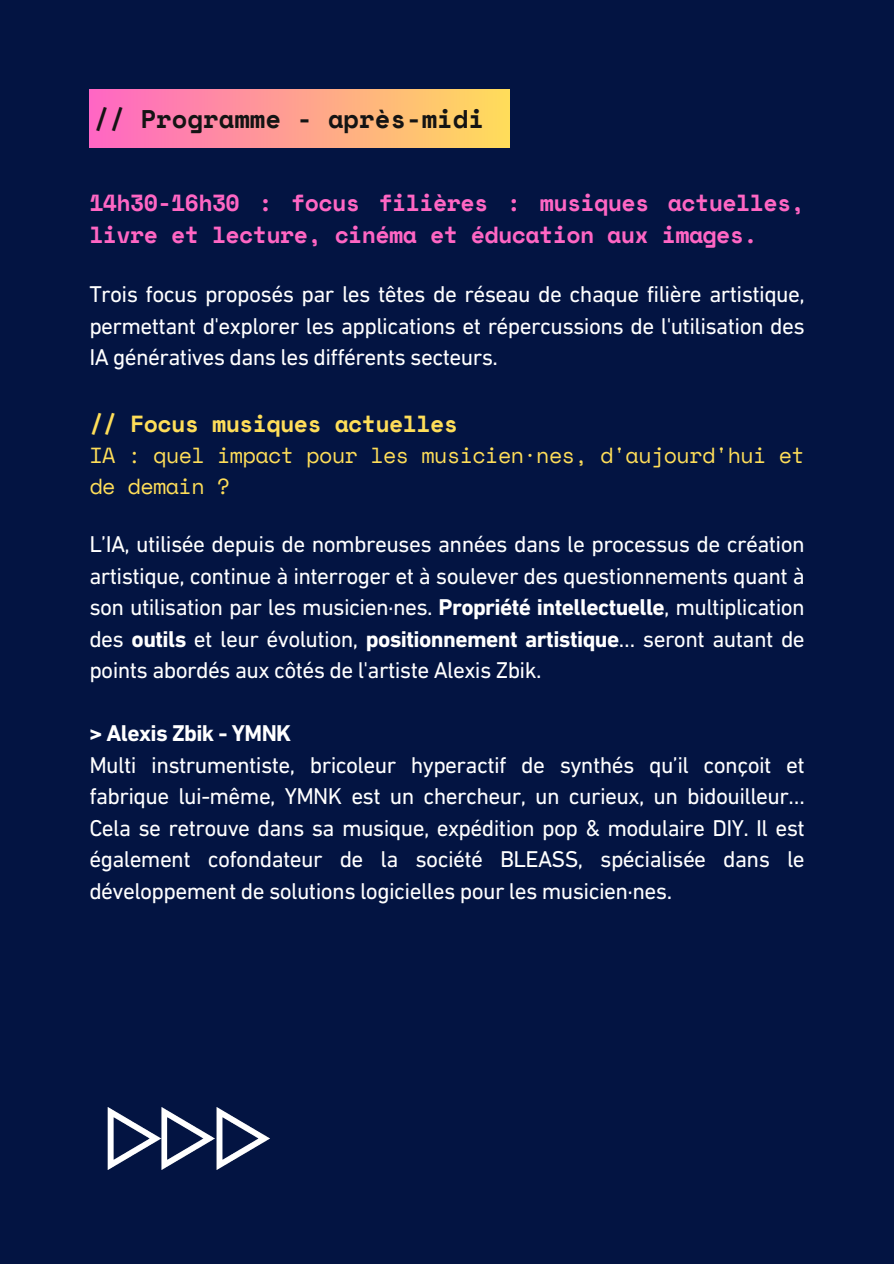
<style>
.page{position:relative;width:894px;height:1264px;background:#fff}
.page>*{position:absolute;margin:0;border:0;box-sizing:border-box;transform-origin:0 0}
.t1{font:700 25.5px "Space Mono";color:#141414}
.t2{font:23.25px/31.5px "DIN Next LT Pro";letter-spacing:-.025em;color:#fff;text-align:justify}
.t3{font:700 23.25px/31.5px "Space Mono";letter-spacing:-.025em;color:#ff66c4}
.t4{font:700 23.25px "Space Mono";letter-spacing:-.025em;color:#ffde59}
.t5{font:700 23.25px "DIN Next LT Pro";letter-spacing:-.025em;color:#fff}
.t6{font:21.75px/30.3px "Space Mono";letter-spacing:-.025em;color:#ffde59}
.s1{font-weight:700}
</style>
<div class="page">
<div style="left:0;top:0;width:893px;height:1263px;background:#031442"></div>
<div style="left:89px;top:89px;width:420px;height:59px;background:linear-gradient(to right,#ff66c4,#ffdd5a)"></div>
<img style="left:107px;top:1107px;width:163px;height:63px">
<p class="t1" style="left:94px;top:99px;width:391px">// Programme - après-midi</p>
<p class="t3" style="left:89px;top:186px;width:716px">14h30-16h30 : focus filières : musiques actuelles, livre et lecture, cinéma et éducation aux images.</p>
<p class="t2" style="left:89px;top:281px;width:716px">Trois focus proposés par les têtes de réseau de chaque filière artistique, permettant d'explorer les applications et répercussions de l'utilisation des IA génératives dans les différents secteurs.</p>
<p class="t4" style="left:89px;top:405px;width:370px">// Focus musiques actuelles</p>
<p class="t6" style="left:89px;top:440px;width:716px">IA : quel impact pour les musicien·nes, d'aujourd'hui et de demain ?</p>
<p class="t2" style="left:89px;top:530px;width:716px">L’IA, utilisée depuis de nombreuses années dans le processus de création artistique, continue à interroger et à soulever des questionnements quant à son utilisation par les musicien·nes. <span class="s1">Propriété intellectuelle</span>, multiplication des <span class="s1">outils</span> et leur évolution, <span class="s1">positionnement artistique</span>… seront autant de points abordés aux côtés de l'artiste Alexis Zbik.</p>
<p class="t5" style="left:89px;top:723px;width:203px">&gt; Alexis Zbik - YMNK</p>
<p class="t2" style="left:89px;top:751px;width:716px">Multi instrumentiste, bricoleur hyperactif de synthés qu’il conçoit et fabrique lui-même, YMNK est un chercheur, un curieux, un bidouilleur… Cela se retrouve dans sa musique, expédition pop &amp; modulaire DIY. Il est également cofondateur de la société BLEASS, spécialisée dans le développement de solutions logicielles pour les musicien·nes.</p>
</div>
